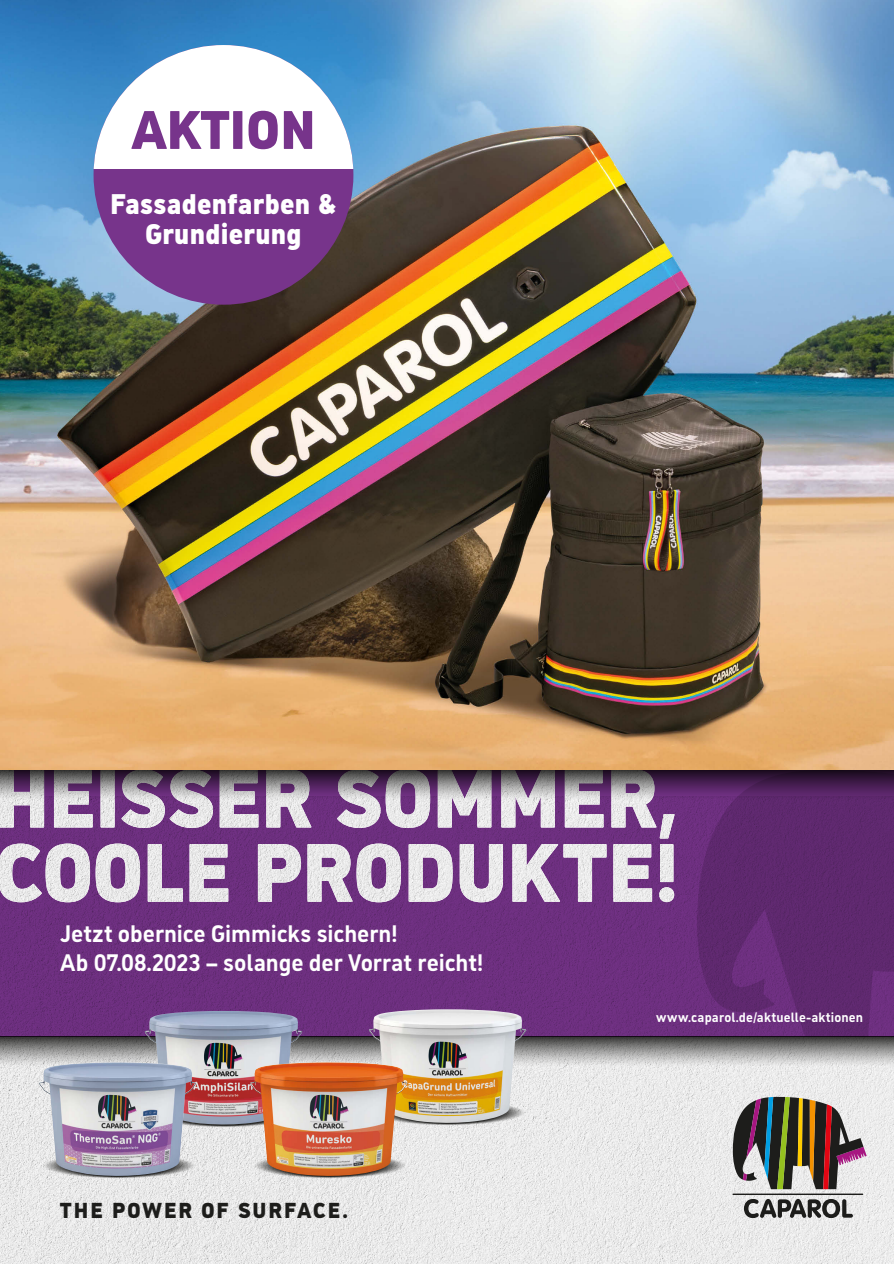
<style>
.page{position:relative;width:894px;height:1264px;background:#fff}
.page>*{position:absolute;margin:0;border:0;box-sizing:border-box;transform-origin:0 0}
.Title_Subline_16{font:900 54.3px "CAP Elephant";letter-spacing:-.01em;color:#77348b}
.Title_Subline_16-2{font:900 28.5px/30px "CAP Elephant";letter-spacing:.01em;color:#fff;text-align:center}
.Title_Subline_16-3{font:700 24px "CAP Elephant";letter-spacing:-.005em;color:#fff}
.Headline_42{font:900 21.75px "CAP Elephant";letter-spacing:.09em;color:#1d1d1b}
.Title_Subline_16-4{font:700 13.5px "CAP Elephant";letter-spacing:.01em;color:#fff}
</style>
<div class="page">
<img style="left:0;top:1066px;width:893px;height:198px">
<svg style="left:732px;top:1097px;width:134px;height:92px;background:#7c7168"></svg>
<svg style="left:743px;top:1199px;width:109px;height:19px;background:#7f7f7d"></svg>
<hr style="left:732px;top:1193px;width:130px;height:2px;background:#1d1d1b">
<div style="left:0;top:770px;width:893px;height:266px;background:#6d2f7f"></div>
<svg style="left:0;top:1036px;width:893px;height:30px;background:#919190"></svg>
<svg style="left:696px;top:800px;width:197px;height:236px;fill:#5f296f"></svg>
<img style="left:407px;top:1123px;width:118px;height:5px">
<img style="left:368px;top:1009px;width:158px;height:114px">
<img style="left:196px;top:1124px;width:53px;height:6px">
<img style="left:144px;top:1011px;width:158px;height:113px">
<img style="left:39px;top:1176px;width:156px;height:5px">
<img style="left:38px;top:1062px;width:158px;height:114px">
<img style="left:250px;top:1176px;width:156px;height:5px">
<img style="left:249px;top:1062px;width:158px;height:114px">
<img style="left:0;top:843px;width:673px;height:59px">
<svg style="left:0;top:800px;width:674px;height:38px"></svg>
<img style="left:121px;top:800px;width:535px;height:28px">
<svg style="left:0;top:770px;width:893px;height:30px;background:#6e5774"></svg>
<img style="left:0;top:0;width:893px;height:770px">
<div style="left:93px;top:45px;width:260px;height:260px;background:#77348b;border-radius:50%"></div>
<svg style="left:93px;top:45px;width:260px;height:124px;background:#d2e4f2"></svg>
<p class="Title_Subline_16" style="left:131px;top:98px;width:186px">AKTION</p>
<p class="Title_Subline_16-2" style="left:110px;top:189px;width:228px">Fassadenfarben &amp;<br>Grundierung</p>
<p class="Title_Subline_16-3" style="left:60px;top:920px;width:339px">Jetzt obernice Gimmicks sichern!</p>
<p class="Title_Subline_16-3" style="left:60px;top:948px;width:425px">Ab 07.08.2023 – solange der Vorrat reicht!</p>
<p class="Headline_42" style="left:59px;top:1197px;width:289px">THE POWER OF SURFACE.</p>
<p class="Title_Subline_16-4" style="left:655px;top:1009px;width:208px">www.caparol.de/aktuelle-aktionen</p>
</div>
